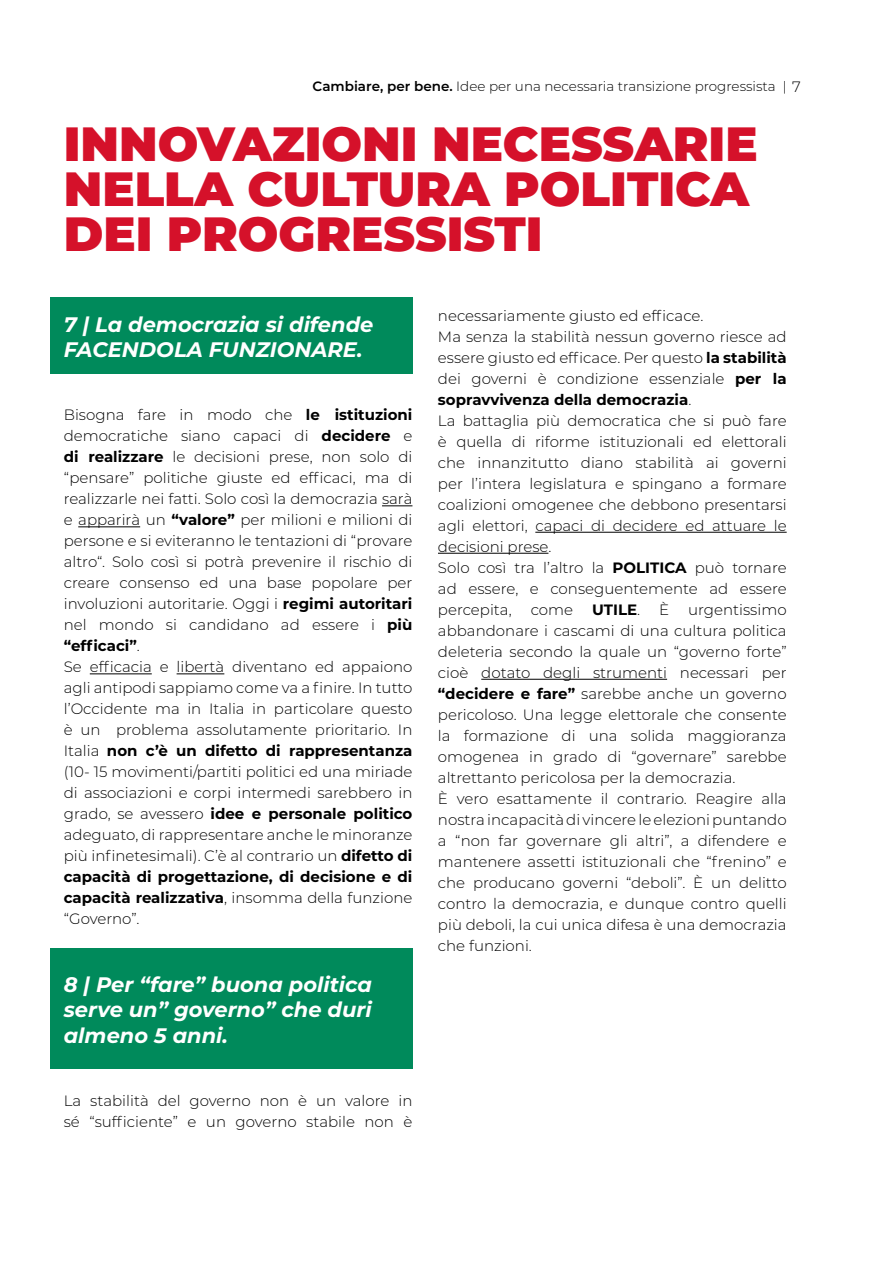
<style>
.page{position:relative;width:893px;height:1263px;background:#fff}
.page>*{position:absolute;margin:0;border:0;box-sizing:border-box;transform-origin:0 0}
.t1{font:900 48px/45px "Montserrat";color:#d5112a}
.t2{font:italic 700 21px/25.5px "Montserrat";color:#fff}
.t3{font:300 15px/21px "Montserrat";color:#000}
.t4{font:700 15px "Montserrat";color:#000}
.t5{font:300 13.5px "Montserrat";color:#000}
.s1{font-weight:600}
.s2{font-size:15px}
.s3{font-weight:700}
.s4{font-weight:300}
</style>
<div class="page">
<div style="left:50px;top:297px;width:362px;height:76px;background:#008a5b"></div>
<div style="left:50px;top:948px;width:362px;height:120px;background:#008a5b"></div>
<hr style="left:382px;top:505px;width:30px;height:1px;background:#000">
<hr style="left:78px;top:526px;width:62px;height:1px;background:#000">
<hr style="left:90px;top:673px;width:62px;height:1px;background:#000">
<hr style="left:177px;top:673px;width:47px;height:1px;background:#000">
<hr style="left:535px;top:532px;width:252px;height:1px;background:#000">
<hr style="left:438px;top:553px;width:110px;height:1px;background:#000">
<hr style="left:481px;top:679px;width:186px;height:1px;background:#000">
<p class="t5" style="left:313px;top:77px;width:490px"><span class="s1">Cambiare, per bene.</span> Idee per una necessaria transizione progressista | <span class="s2">7</span></p>
<h1 class="t1" style="left:64px;top:118px;width:695px">INNOVAZIONI NECESSARIE<br>NELLA CULTURA POLITICA<br>DEI PROGRESSISTI</h1>
<h2 class="t2" style="left:64px;top:311px;width:311px">7 | La democrazia si difende<br>FACENDOLA FUNZIONARE.</h2>
<p class="t3" style="left:64px;top:404px;width:350px">Bisogna fare in modo che <span class="s3">le istituzioni </span>democratiche siano capaci di <span class="s3">decidere</span> e <span class="s3">di realizzare</span> le decisioni prese, non solo di “pensare” politiche giuste ed efficaci, ma di realizzarle nei fatti. Solo così la democrazia sarà e apparirà un <span class="s3">“valore”</span> per milioni e milioni di persone e si eviteranno le tentazioni di “provare altro“. Solo così si potrà prevenire il rischio di creare consenso ed una base popolare per involuzioni autoritarie. Oggi i <span class="s3">regimi autoritari </span>nel mondo si candidano ad essere i <span class="s3">più “efficaci”</span>.<br>Se efficacia e libertà diventano ed appaiono agli antipodi sappiamo come va a finire. In tutto l’Occidente ma in Italia in particolare questo è un problema assolutamente prioritario. In Italia <span class="s3">non c’è un difetto di rappresentanza </span>(10- 15 movimenti/partiti politici ed una miriade di associazioni e corpi intermedi sarebbero in grado, se avessero <span class="s3">idee e personale politico </span>adeguato, di rappresentare anche le minoranze più infinetesimali). C’è al contrario un <span class="s3">difetto di capacità di progettazione, di decisione e di capacità realizzativa</span>, insomma della funzione “Governo”.</p>
<h2 class="t2" style="left:64px;top:971px;width:310px;text-align:justify">8 | Per “fare” buona politica serve un” governo” che duri almeno 5 anni.</h2>
<p class="t3" style="left:64px;top:1089px;width:350px">La stabilità del governo non è un valore in sé “sufficiente” e un governo stabile non è</p>
<p class="t3" style="left:438px;top:304px;width:350px">necessariamente giusto ed efficace.<br>Ma senza la stabilità nessun governo riesce ad essere giusto ed efficace. Per questo <span class="s3">la stabilità </span>dei governi è condizione essenziale <span class="s3">per la sopravvivenza della democrazia</span>.<br>La battaglia più democratica che si può fare è quella di riforme istituzionali ed elettorali che innanzitutto diano stabilità ai governi per l’intera legislatura e spingano a formare coalizioni omogenee che debbono presentarsi agli elettori, capaci di decidere ed attuare le decisioni prese.<br>Solo così tra l’altro la <span class="s3">POLITICA</span> può tornare ad essere, e conseguentemente ad essere percepita,</p>
<p class="t3" style="left:531px;top:598px;width:44px">come</p>
<p class="t4" style="left:592px;top:599px;width:49px">UTILE<span class="s4">.</span></p>
<p class="t3" style="left:659px;top:598px;width:12px">È</p>
<p class="t3" style="left:438px;top:598px;width:350px;text-indent:250px">urgentissimo abbandonare i cascami di una cultura politica deleteria secondo la quale un “governo forte” cioè dotato degli strumenti necessari per <span class="s3">“decidere e fare”</span> sarebbe anche un governo pericoloso. Una legge elettorale che consente la formazione di una solida maggioranza omogenea in grado di “governare” sarebbe altrettanto pericolosa per la democrazia.<br>È vero esattamente il contrario. Reagire alla nostra incapacità di vincere le elezioni puntando a “non far governare gli altri”, a difendere e mantenere assetti istituzionali che “frenino” e che producano governi “deboli”. È un delitto contro la democrazia, e dunque contro quelli più deboli, la cui unica difesa è una democrazia che funzioni.</p>
</div>
